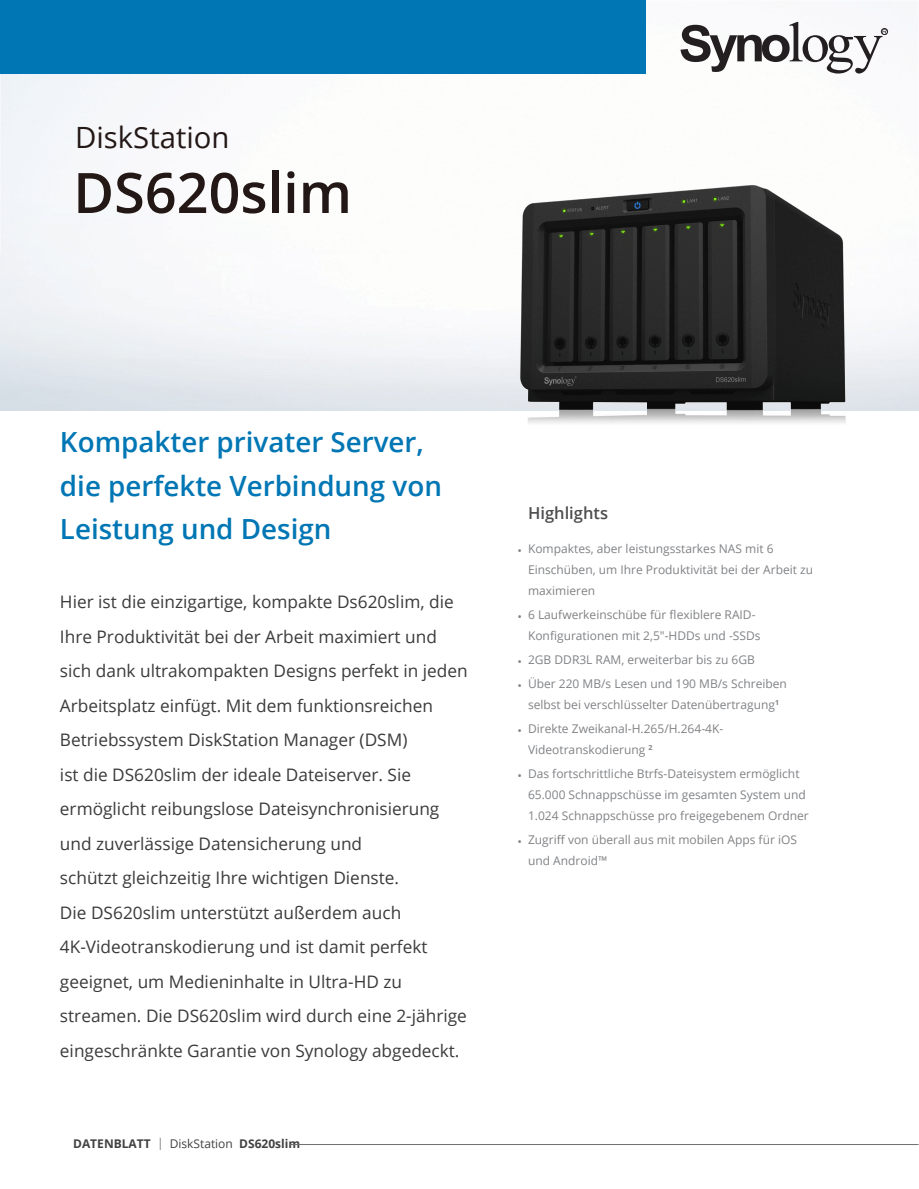
<style>
.page{position:relative;width:919px;height:1189px;background:#fff}
.page>*{position:absolute;margin:0;border:0;box-sizing:border-box;transform-origin:0 0}
.Model_Name{font:600 55.8px "Open Sans";color:#231815}
.Product_Type{font:29.25px "Open Sans";color:#231815}
.Introduction_Title{font:600 27.75px/43.5px "Open Sans";color:#0076b4}
.Introduction{font:17.25px/34.5px "Open Sans";color:#3c3b3c}
.Selling_Title{font:600 16.5px "Open Sans";color:#4d4d4f}
.t1{font:12px/21px "Open Sans";color:#808285}
.t2{font:700 12px "Open Sans";color:#414142}
.s1{font-weight:300}
.s2{font-weight:400}
</style>
<div class="page">
<img style="left:0;top:0;width:918px;height:255px">
<div style="left:0;top:0;width:645px;height:74px;background:#0076b4"></div>
<svg style="left:680px;top:22px;width:207px;height:52px"></svg>
<div style="left:881px;top:28px;width:7px;height:7px;border:1px solid #231f20;border-radius:50%"></div>
<hr style="left:290px;top:1144px;width:628px;height:1px;background:#6d6f71">
<img style="left:477px;top:180px;width:411px;height:243px">
<p class="Product_Type" style="left:75px;top:117px;width:156px">DiskStation</p>
<p class="Model_Name" style="left:73px;top:154px;width:280px">DS620slim</p>
<p class="Introduction_Title" style="left:60px;top:420px;width:383px">Kompakter privater Server, die perfekte Verbindung von<br>Leistung und Design</p>
<p class="Introduction" style="left:60px;top:584px;width:409px">Hier ist die einzigartige, kompakte Ds620slim, die Ihre Produktivität bei der Arbeit maximiert und sich dank ultrakompakten Designs perfekt in jeden Arbeitsplatz einfügt. Mit dem funktionsreichen Betriebssystem DiskStation Manager (DSM)<br>ist die DS620slim der ideale Dateiserver. Sie ermöglicht reibungslose Dateisynchronisierung und zuverlässige Datensicherung und<br>schützt gleichzeitig Ihre wichtigen Dienste.<br>Die DS620slim unterstützt außerdem auch 4K-Videotranskodierung und ist damit perfekt geeignet, um Medieninhalte in Ultra-HD zu streamen. Die DS620slim wird durch eine 2-jährige eingeschränkte Garantie von Synology abgedeckt.</p>
<p class="t2" style="left:73px;top:1135px;width:229px">DATENBLATT <span class="s1">|</span> <span class="s2">DiskStation</span> DS620slim</p>
<p class="Selling_Title" style="left:528px;top:502px;width:82px">Highlights</p>
<p class="t1" style="left:528px;top:538px;width:287px;text-indent:-11px">• Kompaktes, aber leistungsstarkes NAS mit 6<br>Einschüben, um Ihre Produktivität bei der Arbeit zu maximieren</p>
<p class="t1" style="left:528px;top:604px;width:234px;text-indent:-11px">• 6 Laufwerkeinschübe für flexiblere RAID-<br>Konfigurationen mit 2,5"-HDDs und -SSDs</p>
<p class="t1" style="left:517px;top:649px;width:239px">• 2GB DDR3L RAM, erweiterbar bis zu 6GB</p>
<p class="t1" style="left:517px;top:673px;width:271px;text-align:center">• Über 220 MB/s Lesen und 190 MB/s Schreiben selbst bei verschlüsselter Datenübertragung<sup>1</sup></p>
<p class="t1" style="left:528px;top:718px;width:197px;text-indent:-11px">• Direkte Zweikanal-H.265/H.264-4K-<br>Videotranskodierung <sup>2</sup></p>
<p class="t1" style="left:528px;top:763px;width:282px;text-indent:-11px">• Das fortschrittliche Btrfs-Dateisystem ermöglicht<br>65.000 Schnappschüsse im gesamten System und<br>1.024 Schnappschüsse pro freigegebenem Ordner</p>
<p class="t1" style="left:528px;top:829px;width:271px;text-indent:-11px">• Zugriff von überall aus mit mobilen Apps für iOS und Android™</p>
</div>
